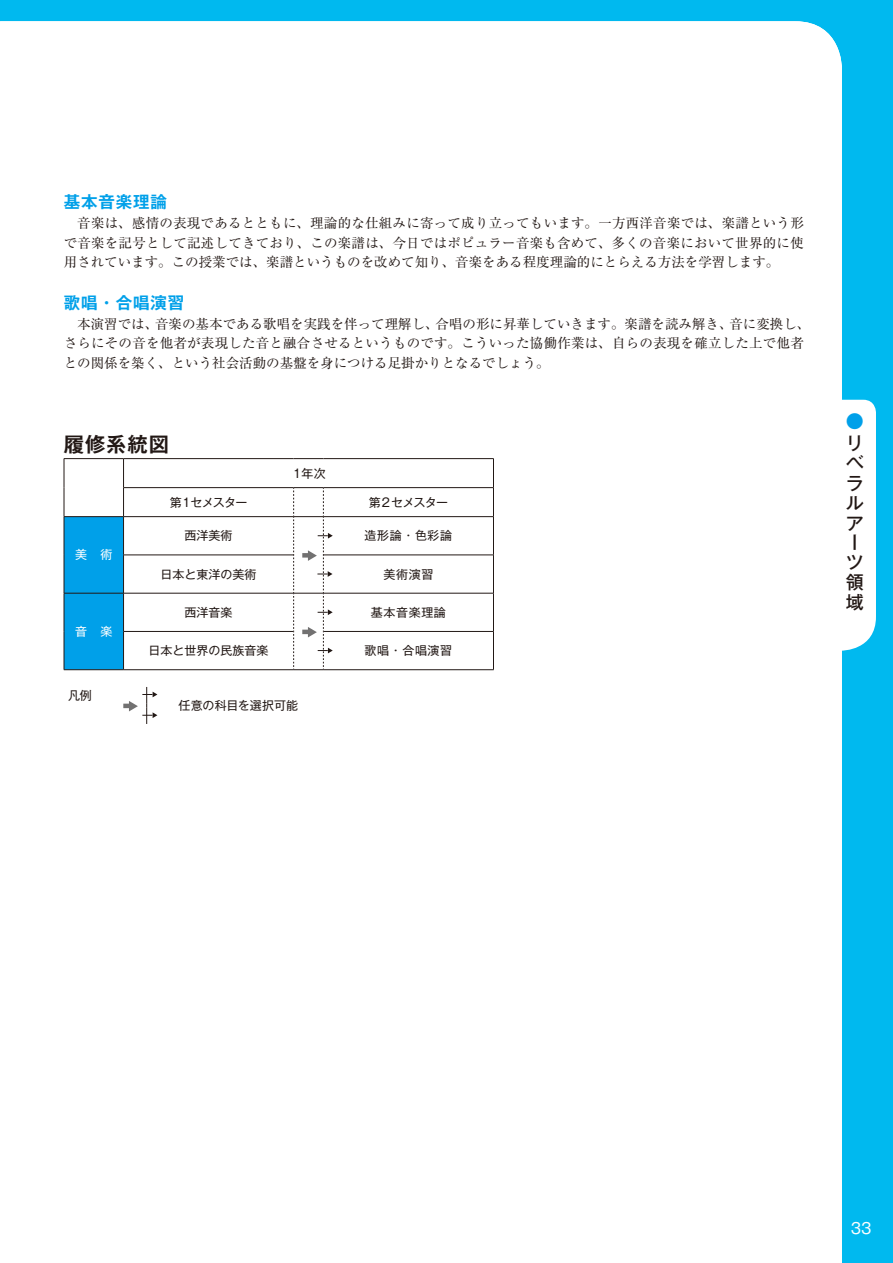
<style>
.page{position:relative;width:893px;height:1263px;background:#00b9ef}
.page>*{position:absolute;margin:0;border:0;box-sizing:border-box;transform-origin:0 0}
.t1{font:700 20.25px "Gothic MB101 Pro De";letter-spacing:.05em;color:#221815}
.t2{font:500 18px/19.8px "Gothic MB101 Pro";color:#221815}
.t3{font:500 18px "Gothic MB101 Pro";color:#00a0e9}
.t4{font:700 16.5px "Gothic MB101 Pro De";letter-spacing:.05em;color:#00a0e9}
.t5{font:15px "Gothic MB101 Pro";color:#fff}
.t6{font:13.5px/19.5px "Ryumin Pro";color:#221815;text-align:justify}
.t7{font:12px "Gothic MB101 Pro";color:#221815}
.t8{font:12px "Gothic MB101 Pro";letter-spacing:-.09em;color:#221815}
.t9{font:12px "Gothic MB101 Pro";letter-spacing:-.07em;color:#221815}
.t10{font:12px "Gothic MB101 Pro";color:#fff}
</style>
<div class="page">
<div style="left:0;top:21px;width:842px;height:1242px;background:#fff"></div>
<div style="left:804px;top:400px;width:72px;height:251px;background:#fff"></div>
<hr style="left:64px;top:458px;width:60px;height:1px;background:#221815">
<hr style="left:124px;top:458px;width:170px;height:1px;background:#221815">
<svg style="left:294px;top:458px;width:29px;height:1px"></svg>
<hr style="left:323px;top:458px;width:171px;height:1px;background:#221815">
<hr style="left:123px;top:487px;width:171px;height:1px;background:#221815">
<svg style="left:64px;top:459px;width:60px;height:210px;background:#45b8ec"></svg>
<hr style="left:323px;top:487px;width:171px;height:1px;background:#221815">
<svg style="left:493px;top:459px;width:1px;height:57px"></svg>
<hr style="left:64px;top:516px;width:60px;height:1px;background:#221815">
<hr style="left:64px;top:517px;width:1px;height:38px;background:#221815">
<hr style="left:64px;top:555px;width:1px;height:38px;background:#221815">
<hr style="left:124px;top:516px;width:170px;height:1px;background:#221815">
<hr style="left:123px;top:517px;width:1px;height:38px;background:#221815">
<hr style="left:323px;top:516px;width:171px;height:1px;background:#221815">
<hr style="left:493px;top:517px;width:1px;height:38px;background:#221815">
<hr style="left:123px;top:555px;width:1px;height:38px;background:#221815">
<hr style="left:493px;top:555px;width:1px;height:38px;background:#221815">
<hr style="left:64px;top:593px;width:60px;height:1px;background:#221815">
<hr style="left:64px;top:593px;width:1px;height:38px;background:#221815">
<hr style="left:64px;top:631px;width:1px;height:38px;background:#221815">
<hr style="left:123px;top:555px;width:170px;height:1px;background:#221815">
<hr style="left:324px;top:555px;width:170px;height:1px;background:#221815">
<hr style="left:124px;top:593px;width:170px;height:1px;background:#221815">
<hr style="left:123px;top:593px;width:1px;height:38px;background:#221815">
<hr style="left:323px;top:593px;width:171px;height:1px;background:#221815">
<hr style="left:493px;top:593px;width:1px;height:38px;background:#221815">
<hr style="left:123px;top:632px;width:1px;height:37px;background:#221815">
<hr style="left:493px;top:632px;width:1px;height:37px;background:#221815">
<hr style="left:64px;top:669px;width:60px;height:1px;background:#221815">
<hr style="left:123px;top:631px;width:170px;height:1px;background:#221815">
<hr style="left:324px;top:631px;width:170px;height:1px;background:#221815">
<hr style="left:124px;top:669px;width:170px;height:1px;background:#221815">
<hr style="left:323px;top:669px;width:171px;height:1px;background:#221815">
<svg style="left:123px;top:704px;width:6px;height:4px"></svg>
<svg style="left:293px;top:487px;width:40px;height:183px;background:#eee"></svg>
<svg style="left:129px;top:687px;width:28px;height:37px"></svg>
<p class="t4" style="left:64px;top:188px;width:105px">基本音楽理論</p>
<p class="t6" style="left:64px;top:213px;width:742px;text-indent:14px">音楽は、感情の表現であるとともに、理論的な仕組みに寄って成り立ってもいます。一方西洋音楽では、楽譜という形で音楽を記号として記述してきており、この楽譜は、今日ではポピュラー音楽も含めて、多くの音楽において世界的に使用されています。この授業では、楽譜というものを改めて知り、音楽をある程度理論的にとらえる方法を学習します。</p>
<p class="t4" style="left:64px;top:289px;width:122px">歌唱・合唱演習</p>
<p class="t6" style="left:64px;top:313px;width:748px;text-align:left;text-indent:14px">本演習では、音楽の基本である歌唱を実践を伴って理解し、合唱の形に昇華していきます。楽譜を読み解き、音に変換し、さらにその音を他者が表現した音と融合させるというものです。こういった協働作業は、自らの表現を確立した上で他者との関係を築く、という社会活動の基盤を身につける足掛かりとなるでしょう。</p>
<h1 class="t1" style="left:64px;top:427px;width:107px">履修系統図</h1>
<p class="t7" style="left:291px;top:463px;width:36px">１年次</p>
<p class="t10" style="left:75px;top:545px;width:39px">美　術</p>
<p class="t10" style="left:75px;top:621px;width:39px">音　楽</p>
<p class="t7" style="left:68px;top:685px;width:25px">凡例</p>
<p class="t8" style="left:170px;top:492px;width:79px">第１セメスター</p>
<p class="t9" style="left:369px;top:492px;width:81px">第２セメスター</p>
<p class="t7" style="left:185px;top:526px;width:50px">西洋美術</p>
<p class="t7" style="left:365px;top:526px;width:89px">造形論・色彩論</p>
<p class="t7" style="left:161px;top:564px;width:97px">日本と東洋の美術</p>
<p class="t7" style="left:384px;top:564px;width:51px">美術演習</p>
<p class="t7" style="left:185px;top:602px;width:49px">西洋音楽</p>
<p class="t7" style="left:371px;top:602px;width:76px">基本音楽理論</p>
<p class="t7" style="left:149px;top:641px;width:121px">日本と世界の民族音楽</p>
<p class="t7" style="left:365px;top:641px;width:89px">歌唱・合唱演習</p>
<p class="t7" style="left:179px;top:695px;width:121px">任意の科目を選択可能</p>
<h2 class="t3" style="left:846px;top:406px;width:18px">●</h2>
<h2 class="t2" style="left:846px;top:431px;width:19px">リベラルアーツ領域</h2>
<p class="t5" style="left:851px;top:1215px;width:22px">33</p>
</div>
